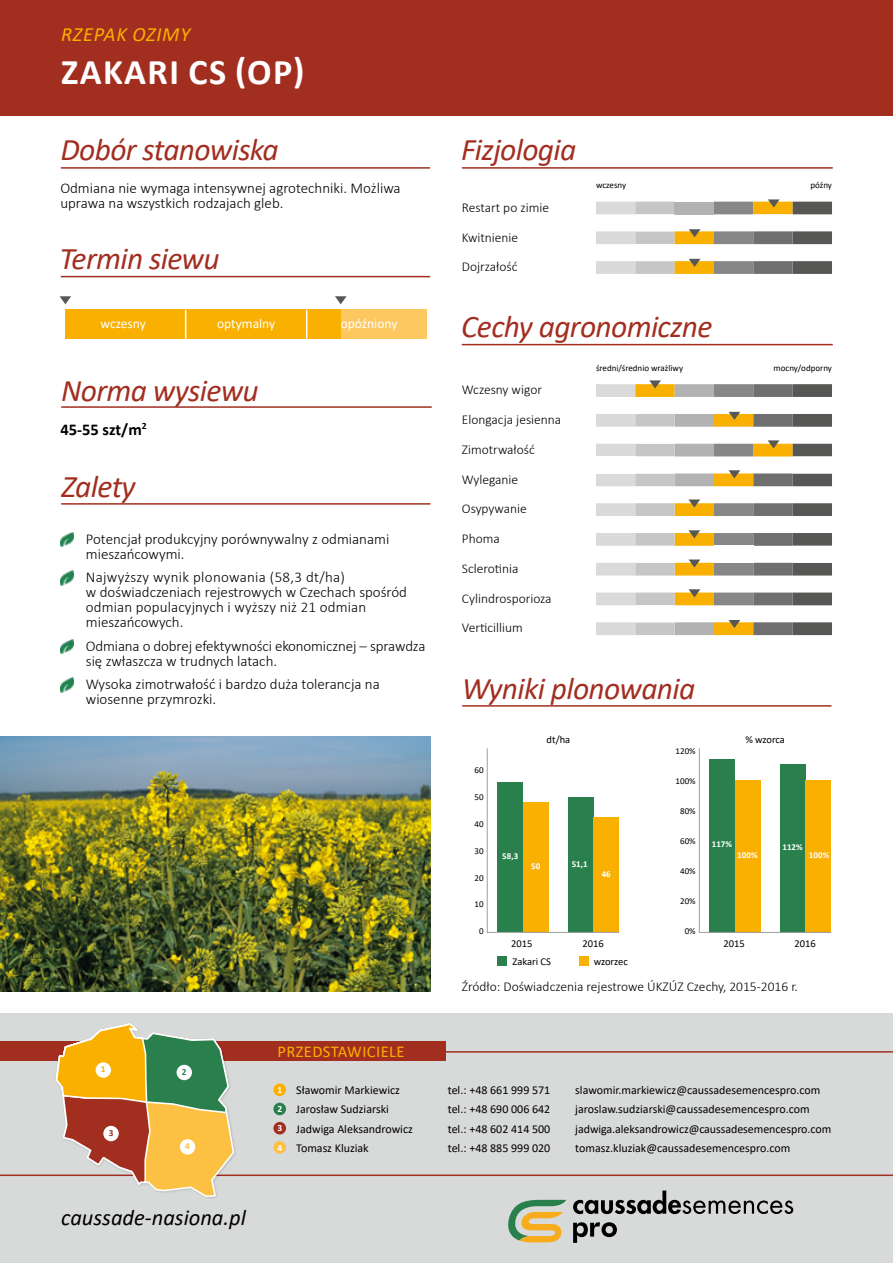
<style>
.page{position:relative;width:893px;height:1263px;background:#fff}
.page>*{position:absolute;margin:0;border:0;box-sizing:border-box;transform-origin:0 0}
.t1{font:700 36.15px "Calibri";letter-spacing:.04em;color:#fff}
.t2{font:italic 31.5px "Calibri";letter-spacing:-.02em;color:#a22e20}
.t3{font:italic 22.5px "Calibri";color:#000}
.t4{font:italic 20.25px "Calibri";letter-spacing:.04em;color:#f9b000}
.t5{font:16.5px "Calibri";letter-spacing:.025em;color:#f9b000}
.t6{font:700 16.5px "Calibri";color:#000}
.t7{font:300 15px/15px "Calibri";color:#000}
.t8{font:300 13.5px "Calibri";color:#000}
.t9{font:13.5px "Calibri";color:#fff}
.t10{font:12px "Calibri";color:#000}
.t11{font:10.5px "Calibri";color:#000}
.t12{font:700 9.45px/19.2px "Calibri";color:#fff;text-align:justify}
.t13{font:700 9.3px "Calibri";color:#f9b000}
.t14{font:700 9.3px "Calibri";color:#fcc043}
.t15{font:700 9.3px "Calibri";color:#a22e20}
.t16{font:700 9.3px "Calibri";color:#2a804d}
.t17{font:9px "Calibri";color:#000}
.t18{font:700 9px "Calibri";color:#fff}
</style>
<div class="page">
<div style="left:0;top:1013px;width:893px;height:250px;background:#d8dad9"></div>
<hr style="left:0;top:1051px;width:893px;height:1px;background:#a22e20">
<div style="left:0;top:1042px;width:446px;height:19px;background:#a22e20"></div>
<div style="left:0;top:0;width:893px;height:115px;background:#a22e20"></div>
<div style="left:273px;top:1083px;width:13px;height:13px;background:#f9b000;border-radius:50%"></div>
<div style="left:273px;top:1103px;width:13px;height:12px;background:#2a804d;border-radius:50%"></div>
<div style="left:273px;top:1122px;width:13px;height:12px;background:#a22e20;border-radius:50%"></div>
<div style="left:273px;top:1141px;width:13px;height:13px;background:#fcc043;border-radius:50%"></div>
<svg style="left:573px;top:1190px;width:220px;height:24px"></svg>
<svg style="left:508px;top:1200px;width:58px;height:42px"></svg>
<svg style="left:573px;top:1222px;width:44px;height:21px"></svg>
<hr style="left:0;top:1174px;width:893px;height:2px;background:#a22e20">
<svg style="left:55px;top:1023px;width:180px;height:175px"></svg>
<div style="left:96px;top:1062px;width:15px;height:16px;background:#fff;border-radius:50%"></div>
<div style="left:180px;top:1139px;width:15px;height:15px;background:#fff;border-radius:50%"></div>
<div style="left:103px;top:1126px;width:16px;height:15px;background:#fff;border-radius:50%"></div>
<div style="left:177px;top:1065px;width:15px;height:15px;background:#fff;border-radius:50%"></div>
<hr style="left:61px;top:406px;width:371px;height:2px;background:#a22e20">
<img style="left:60px;top:532px;width:13px;height:15px">
<img style="left:60px;top:571px;width:13px;height:14px">
<img style="left:60px;top:639px;width:13px;height:15px">
<img style="left:60px;top:678px;width:13px;height:14px">
<hr style="left:61px;top:503px;width:369px;height:2px;background:#a22e20">
<div style="left:66px;top:310px;width:361px;height:29px;background:#fdc860"></div>
<div style="left:65px;top:310px;width:276px;height:29px;background:#f9b000"></div>
<svg style="left:185px;top:310px;width:1px;height:29px"></svg>
<svg style="left:306px;top:310px;width:1px;height:29px"></svg>
<svg style="left:60px;top:296px;width:11px;height:8px"></svg>
<svg style="left:335px;top:296px;width:12px;height:8px"></svg>
<hr style="left:61px;top:276px;width:369px;height:1px;background:#a22e20">
<hr style="left:61px;top:167px;width:369px;height:2px;background:#a22e20">
<svg style="left:596px;top:199px;width:236px;height:75px"></svg>
<hr style="left:462px;top:167px;width:371px;height:2px;background:#a22e20">
<svg style="left:596px;top:380px;width:236px;height:255px"></svg>
<hr style="left:462px;top:344px;width:371px;height:1px;background:#a22e20">
<hr style="left:462px;top:705px;width:369px;height:2px;background:#a22e20">
<div style="left:497px;top:782px;width:26px;height:150px;background:#2a804d"></div>
<div style="left:780px;top:764px;width:26px;height:168px;background:#2a804d"></div>
<div style="left:709px;top:759px;width:26px;height:173px;background:#2a804d"></div>
<div style="left:568px;top:797px;width:25px;height:135px;background:#2a804d"></div>
<div style="left:523px;top:802px;width:26px;height:130px;background:#f9b000"></div>
<div style="left:806px;top:780px;width:25px;height:152px;background:#f9b000"></div>
<div style="left:735px;top:780px;width:26px;height:152px;background:#f9b000"></div>
<div style="left:593px;top:817px;width:26px;height:115px;background:#f9b000"></div>
<hr style="left:487px;top:932px;width:132px;height:1px;background:#9c9ea0">
<hr style="left:487px;top:748px;width:1px;height:184px;background:#9c9ea0">
<hr style="left:699px;top:932px;width:132px;height:1px;background:#9c9ea0">
<hr style="left:699px;top:748px;width:1px;height:184px;background:#9c9ea0">
<div style="left:497px;top:956px;width:9px;height:10px;background:#2a804d"></div>
<div style="left:579px;top:956px;width:10px;height:10px;background:#f9b000"></div>
<img style="left:0;top:736px;width:431px;height:255px">
<h3 class="t4" style="left:61px;top:20px;width:131px">RZEPAK OZIMY</h3>
<h1 class="t1" style="left:61px;top:47px;width:245px">ZAKARI CS (OP)</h1>
<h2 class="t2" style="left:61px;top:127px;width:220px">Dobór stanowiska</h2>
<p class="t7" style="left:60px;top:180px;width:342px">Odmiana nie wymaga intensywnej agrotechniki. Możliwa uprawa na wszystkich rodzajach gleb.</p>
<h2 class="t2" style="left:60px;top:237px;width:162px">Termin siewu</h2>
<p class="t9" style="left:101px;top:314px;width:47px">wczesny</p>
<p class="t9" style="left:217px;top:314px;width:60px">optymalny</p>
<p class="t9" style="left:341px;top:314px;width:58px">opóźniony</p>
<h2 class="t2" style="left:61px;top:368px;width:199px">Norma wysiewu</h2>
<p class="t6" style="left:60px;top:417px;width:88px">45-55 szt/m<sup>2</sup></p>
<h2 class="t2" style="left:61px;top:465px;width:76px">Zalety</h2>
<p class="t7" style="left:86px;top:531px;width:305px">Potencjał produkcyjny porównywalny z odmianami mieszańcowymi.</p>
<p class="t7" style="left:86px;top:570px;width:323px">Najwyższy wynik plonowania (58,3 dt/ha)<br>w doświadczeniach rejestrowych w Czechach spośród odmian populacyjnych i wyższy niż 21 odmian mieszańcowych.</p>
<p class="t7" style="left:86px;top:638px;width:341px">Odmiana o dobrej efektywności ekonomicznej – sprawdza się zwłaszcza w trudnych latach.</p>
<p class="t7" style="left:86px;top:677px;width:295px">Wysoka zimotrwałość i bardzo duża tolerancja na wiosenne przymrozki.</p>
<p class="t13" style="left:101px;top:1063px;width:6px">1</p>
<p class="t16" style="left:182px;top:1065px;width:6px">2</p>
<p class="t5" style="left:277px;top:1040px;width:129px">PRZEDSTAWICIELE</p>
<h2 class="t2" style="left:461px;top:127px;width:117px">Fizjologia</h2>
<p class="t8" style="left:462px;top:199px;width:89px">Restart po zimie</p>
<p class="t8" style="left:462px;top:229px;width:58px">Kwitnienie</p>
<p class="t8" style="left:462px;top:258px;width:57px">Dojrzałość</p>
<p class="t17" style="left:596px;top:179px;width:32px">wczesny</p>
<p class="t17" style="left:810px;top:179px;width:23px">późny</p>
<h2 class="t2" style="left:461px;top:305px;width:253px">Cechy agronomiczne</h2>
<p class="t8" style="left:462px;top:381px;width:82px">Wczesny wigor</p>
<p class="t8" style="left:462px;top:411px;width:101px">Elongacja jesienna</p>
<p class="t8" style="left:462px;top:441px;width:74px">Zimotrwałość</p>
<p class="t8" style="left:462px;top:471px;width:58px">Wyleganie</p>
<p class="t8" style="left:462px;top:500px;width:66px">Osypywanie</p>
<p class="t8" style="left:462px;top:530px;width:39px">Phoma</p>
<p class="t8" style="left:462px;top:560px;width:58px">Sclerotinia</p>
<p class="t8" style="left:462px;top:590px;width:91px">Cylindrosporioza</p>
<p class="t8" style="left:462px;top:620px;width:62px">Verticillium</p>
<p class="t17" style="left:596px;top:361px;width:89px">średni/średnio wrażliwy</p>
<p class="t17" style="left:774px;top:361px;width:60px">mocny/odporny</p>
<h2 class="t2" style="left:462px;top:666px;width:235px">Wyniki plonowania</h2>
<p class="t11" style="left:547px;top:732px;width:25px">dt/ha</p>
<p class="t11" style="left:745px;top:732px;width:41px">% wzorca</p>
<p class="t17" style="left:474px;top:764px;width:11px">60</p>
<p class="t17" style="left:474px;top:791px;width:11px">50</p>
<p class="t17" style="left:474px;top:818px;width:11px">40</p>
<p class="t17" style="left:474px;top:844px;width:11px">30</p>
<p class="t17" style="left:474px;top:871px;width:11px">20</p>
<p class="t17" style="left:474px;top:898px;width:11px">10</p>
<p class="t17" style="left:479px;top:925px;width:6px">0</p>
<p class="t17" style="left:676px;top:745px;width:22px">120%</p>
<p class="t17" style="left:676px;top:775px;width:22px">100%</p>
<p class="t18" style="left:502px;top:850px;width:18px">58,3</p>
<p class="t18" style="left:531px;top:859px;width:11px">50</p>
<p class="t18" style="left:572px;top:857px;width:18px">51,1</p>
<p class="t18" style="left:602px;top:867px;width:11px">46</p>
<p class="t17" style="left:680px;top:805px;width:17px">80%</p>
<p class="t17" style="left:680px;top:835px;width:17px">60%</p>
<p class="t17" style="left:680px;top:865px;width:17px">40%</p>
<p class="t17" style="left:680px;top:895px;width:17px">20%</p>
<p class="t17" style="left:685px;top:925px;width:12px">0%</p>
<p class="t18" style="left:712px;top:838px;width:22px">117%</p>
<p class="t18" style="left:782px;top:840px;width:22px">112%</p>
<p class="t18" style="left:737px;top:848px;width:22px">100%</p>
<p class="t18" style="left:809px;top:848px;width:22px">100%</p>
<p class="t11" style="left:511px;top:936px;width:23px">2015</p>
<p class="t11" style="left:582px;top:936px;width:23px">2016</p>
<p class="t11" style="left:723px;top:936px;width:23px">2015</p>
<p class="t11" style="left:795px;top:936px;width:23px">2016</p>
<p class="t11" style="left:513px;top:954px;width:40px">Zakari CS</p>
<p class="t11" style="left:594px;top:954px;width:36px">wzorzec</p>
<p class="t8" style="left:462px;top:978px;width:337px">Źródło: Doświadczenia rejestrowe ÚKZÚZ Czechy, 2015-2016 r.</p>
<p class="t15" style="left:109px;top:1126px;width:6px">3</p>
<p class="t14" style="left:185px;top:1139px;width:6px">4</p>
<h3 class="t3" style="left:61px;top:1202px;width:186px">caussade-nasiona.pl</h3>
<p class="t12" style="left:277px;top:1080px;width:6px">1<br>2<br>3<br>4</p>
<p class="t10" style="left:296px;top:1081px;width:105px">Sławomir Markiewicz</p>
<p class="t10" style="left:448px;top:1081px;width:104px">tel.: +48 661 999 571</p>
<p class="t10" style="left:575px;top:1081px;width:247px">slawomir.markiewicz@caussadesemencespro.com</p>
<p class="t10" style="left:296px;top:1101px;width:94px">Jarosław Sudziarski</p>
<p class="t10" style="left:448px;top:1101px;width:104px">tel.: +48 690 006 642</p>
<p class="t10" style="left:575px;top:1101px;width:236px">jaroslaw.sudziarski@caussadesemencespro.com</p>
<p class="t10" style="left:296px;top:1120px;width:118px">Jadwiga Aleksandrowicz</p>
<p class="t10" style="left:448px;top:1120px;width:104px">tel.: +48 602 414 500</p>
<p class="t10" style="left:575px;top:1120px;width:257px">jadwiga.aleksandrowicz@caussadesemencespro.com</p>
<p class="t10" style="left:296px;top:1140px;width:74px">Tomasz Kluziak</p>
<p class="t10" style="left:448px;top:1140px;width:104px">tel.: +48 885 999 020</p>
<p class="t10" style="left:575px;top:1140px;width:217px">tomasz.kluziak@caussadesemencespro.com</p>
</div>
